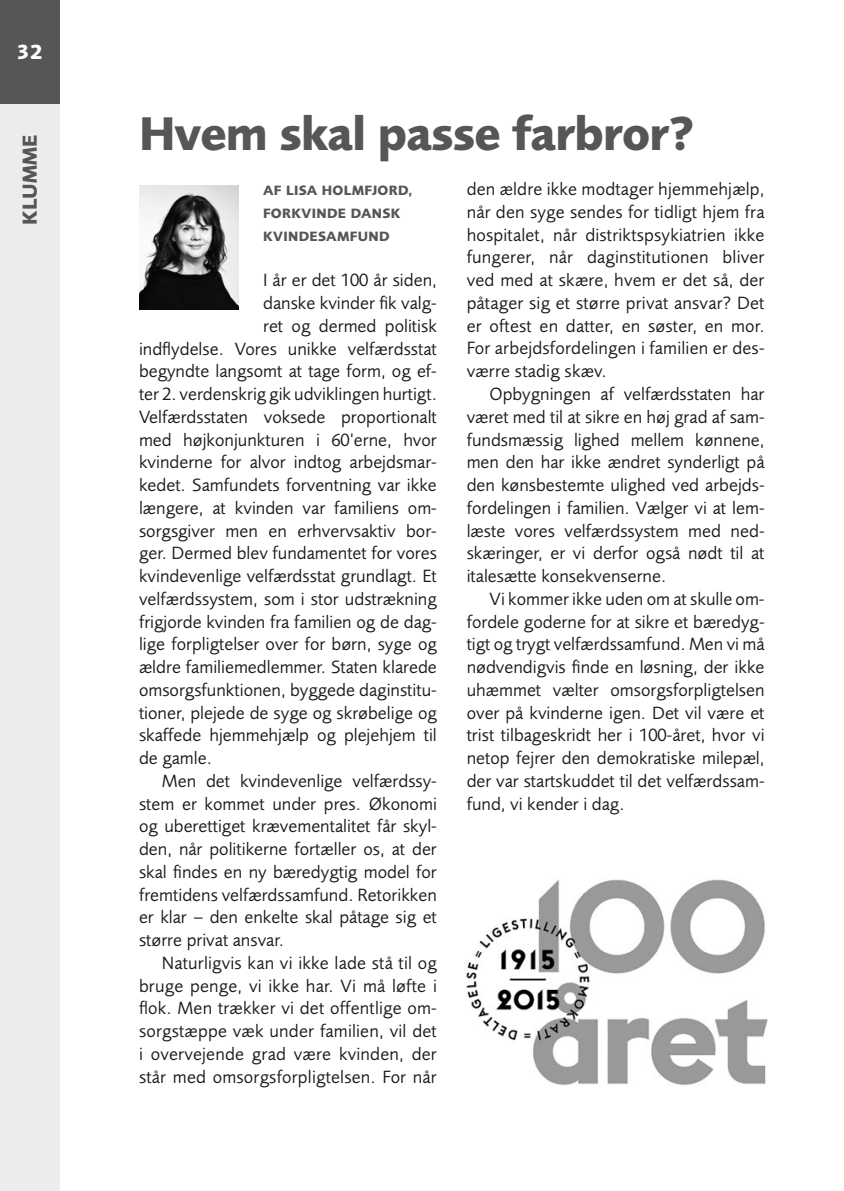
<style>
.page{position:relative;width:844px;height:1191px;background:#fff}
.page>*{position:absolute;margin:0;border:0;box-sizing:border-box;transform-origin:0 0}
.t1{font:700 49px "Foundry Sans";letter-spacing:-.03em;color:#565656}
.t2{font:700 21px "Foundry Sans";letter-spacing:.01em;color:#565656}
.t3{font:700 21px "Foundry Sans";color:#fff}
.t4{font:18.38px/22.8px "Foundry Sans";color:#1a1a18;text-align:justify}
.t5{font:700 14px/22.8px "Foundry Sans";letter-spacing:.02em;color:#565656}
</style>
<div class="page">
<div style="left:0;top:0;width:60px;height:104px;background:#565656"></div>
<div style="left:0;top:104px;width:60px;height:1087px;background:#ececed"></div>
<img style="left:139px;top:186px;width:99px;height:123px">
<img style="left:466px;top:879px;width:302px;height:207px">
<p class="t3" style="left:17px;top:40px;width:28px">32</p>
<p class="t2" style="left:17px;top:225px;width:92px;rotate:-90deg">KLUMME</p>
<h1 class="t1" style="left:139px;top:104px;width:556px">Hvem skal passe farbror?</h1>
<p class="t5" style="left:263px;top:179px;width:151px">AF LISA HOLMFJORD,<br>FORKVINDE DANSK<br>KVINDESAMFUND</p>
<p class="t4" style="left:263px;top:269px;width:175px">I år er det 100 år siden,</p>
<p class="t4" style="left:263px;top:291px;width:175px">danske kvinder fik valg-</p>
<p class="t4" style="left:263px;top:314px;width:175px">ret og dermed politisk</p>
<p class="t4" style="left:139px;top:337px;width:299px">indflydelse. Vores unikke velfærdsstat</p>
<p class="t4" style="left:139px;top:360px;width:299px">begyndte langsomt at tage form, og ef-</p>
<p class="t4" style="left:139px;top:382px;width:299px">ter 2. verdenskrig gik udviklingen hurtigt.</p>
<p class="t4" style="left:139px;top:405px;width:299px">Velfærdsstaten voksede proportionalt</p>
<p class="t4" style="left:139px;top:428px;width:299px">med højkonjunkturen i 60’erne, hvor</p>
<p class="t4" style="left:139px;top:451px;width:299px">kvinderne for alvor indtog arbejdsmar-</p>
<p class="t4" style="left:139px;top:473px;width:299px">kedet. Samfundets forventning var ikke</p>
<p class="t4" style="left:139px;top:496px;width:299px">længere, at kvinden var familiens om-</p>
<p class="t4" style="left:139px;top:519px;width:299px">sorgsgiver men en erhvervsaktiv bor-</p>
<p class="t4" style="left:139px;top:542px;width:299px">ger. Dermed blev fundamentet for vores</p>
<p class="t4" style="left:139px;top:564px;width:299px">kvindevenlige velfærdsstat grundlagt. Et</p>
<p class="t4" style="left:139px;top:587px;width:299px">velfærdssystem, som i stor udstrækning</p>
<p class="t4" style="left:139px;top:610px;width:299px">frigjorde kvinden fra familien og de dag-</p>
<p class="t4" style="left:139px;top:633px;width:299px">lige forpligtelser over for børn, syge og</p>
<p class="t4" style="left:139px;top:655px;width:299px">ældre familiemedlemmer. Staten klarede</p>
<p class="t4" style="left:139px;top:678px;width:299px">omsorgsfunktionen, byggede daginstitu-</p>
<p class="t4" style="left:139px;top:701px;width:299px">tioner, plejede de syge og skrøbelige og</p>
<p class="t4" style="left:139px;top:724px;width:299px">skaffede hjemmehjælp og plejehjem til</p>
<p class="t4" style="left:139px;top:746px;width:74px">de gamle.</p>
<p class="t4" style="left:162px;top:769px;width:276px">Men det kvindevenlige velfærdssy-</p>
<p class="t4" style="left:139px;top:792px;width:299px">stem er kommet under pres. Økonomi</p>
<p class="t4" style="left:139px;top:815px;width:299px">og uberettiget krævementalitet får skyl-</p>
<p class="t4" style="left:139px;top:837px;width:299px">den, når politikerne fortæller os, at der</p>
<p class="t4" style="left:139px;top:860px;width:299px">skal findes en ny bæredygtig model for</p>
<p class="t4" style="left:139px;top:883px;width:299px">fremtidens velfærdssamfund. Retorikken</p>
<p class="t4" style="left:139px;top:906px;width:299px">er klar – den enkelte skal påtage sig et</p>
<p class="t4" style="left:139px;top:928px;width:146px">større privat ansvar.</p>
<p class="t4" style="left:162px;top:951px;width:276px">Naturligvis kan vi ikke lade stå til og</p>
<p class="t4" style="left:139px;top:974px;width:299px">bruge penge, vi ikke har. Vi må løfte i</p>
<p class="t4" style="left:139px;top:997px;width:299px">flok. Men trækker vi det offentlige om-</p>
<p class="t4" style="left:139px;top:1019px;width:299px">sorgstæppe væk under familien, vil det</p>
<p class="t4" style="left:139px;top:1042px;width:299px">i overvejende grad være kvinden, der</p>
<p class="t4" style="left:139px;top:1065px;width:299px">står med omsorgsforpligtelsen. For når</p>
<p class="t4" style="left:466px;top:178px;width:299px">den ældre ikke modtager hjemmehjælp, når den syge sendes for tidligt hjem fra hospitalet, når distriktspsykiatrien ikke fungerer, når daginstitutionen bliver ved med at skære, hvem er det så, der påtager sig et større privat ansvar? Det er oftest en datter, en søster, en mor.<br>For arbejdsfordelingen i familien er des&shy;værre stadig skæv.</p>
<p class="t4" style="left:466px;top:382px;width:299px;text-indent:23px">Opbygningen af velfærdsstaten har været med til at sikre en høj grad af sam&shy;fundsmæssig lighed mellem kønnene, men den har ikke ændret synderligt på den kønsbestemte ulighed ved arbejds&shy;fordelingen i familien. Vælger vi at lem&shy;læste vores velfærdssystem med ned&shy;skæringer, er vi derfor også nødt til at italesætte konsekvenserne.</p>
<p class="t4" style="left:466px;top:587px;width:299px;text-indent:23px">Vi kommer ikke uden om at skulle om&shy;fordele goderne for at sikre et bæredyg&shy;tigt og trygt velfærdssamfund. Men vi må nødvendigvis finde en løsning, der ikke uhæmmet vælter omsorgsforpligtelsen over på kvinderne igen. Det vil være et trist tilbageskridt her i 100-året, hvor vi netop fejrer den demokratiske milepæl, der var startskuddet til det velfærdssam&shy;fund, vi kender i dag.</p>
</div>
